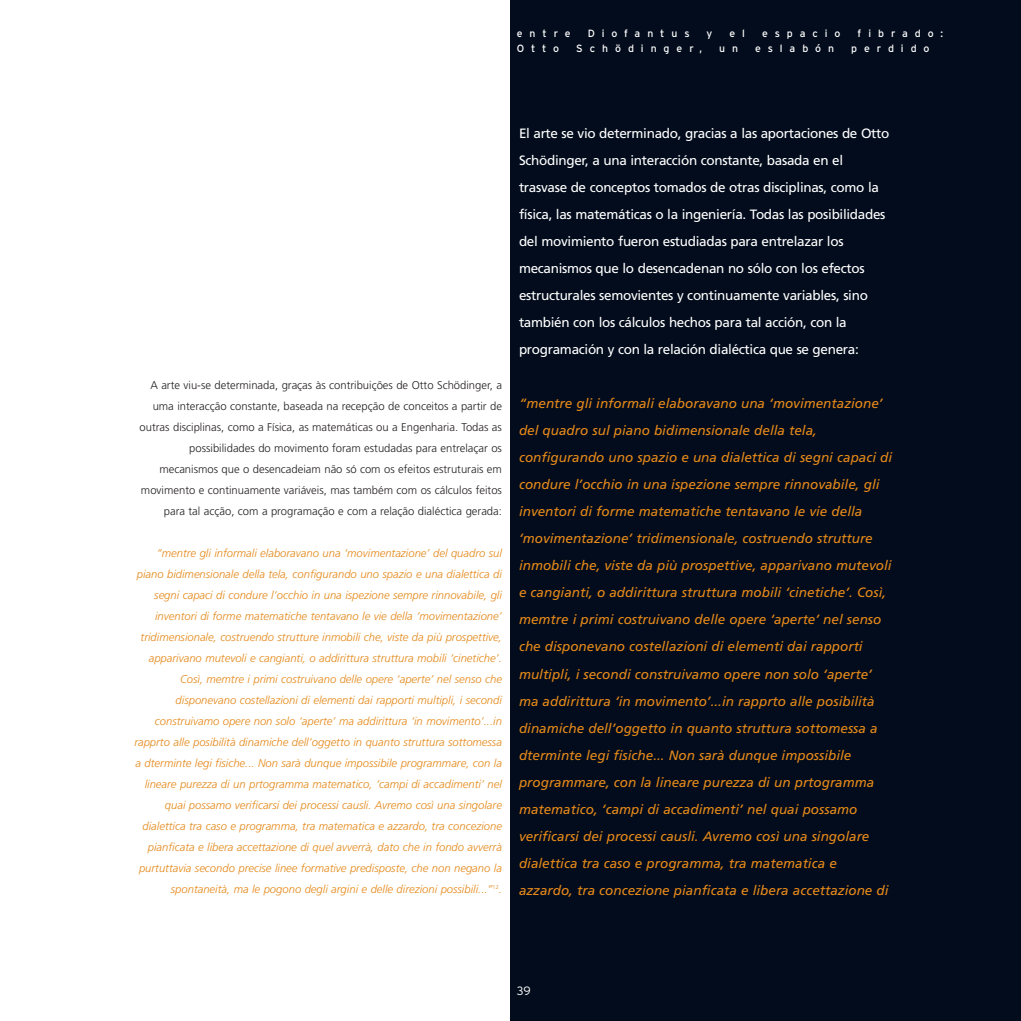
<style>
.page{position:relative;width:1021px;height:1021px;background:#fff}
.page>*{position:absolute;margin:0;border:0;box-sizing:border-box;transform-origin:0 0}
.t1{font:italic 13.5px/27px "Frutiger";color:#e5891a}
.t2{font:13.5px/27px "Frutiger";letter-spacing:-.02em;color:#fff}
.t3{font:300 12px "Interstate";color:#fff}
.t4{font:italic 300 11.25px/21px "Frutiger";color:#e5891a;text-align:right}
.t5{font:300 11.25px/21px "Frutiger";color:#231f20;text-align:right}
.t6{font:10.5px "Interstate";letter-spacing:.66em;color:#fff}
</style>
<div class="page">
<div style="left:510px;top:0;width:510px;height:1020px;background:#030c1c"></div>
<p class="t6" style="left:517px;top:30px;width:55px">entre</p>
<p class="t6" style="left:587px;top:30px;width:103px">Diofantus</p>
<p class="t6" style="left:706px;top:30px;width:7px">y</p>
<p class="t6" style="left:729px;top:30px;width:17px">e l</p>
<p class="t6" style="left:762px;top:30px;width:80px">espacio</p>
<p class="t6" style="left:857px;top:30px;width:87px">fibrado:</p>
<p class="t6" style="left:517px;top:45px;width:44px">Otto</p>
<p class="t6" style="left:576px;top:45px;width:127px">Schödinger,</p>
<p class="t6" style="left:719px;top:45px;width:20px">u n</p>
<p class="t6" style="left:755px;top:45px;width:81px">eslabón</p>
<p class="t6" style="left:851px;top:45px;width:80px">perdido</p>
<p class="t5" style="left:140px;top:375px;width:364px">A arte viu-se determinada, graças às contribuições de Otto Schödinger, a uma interacção constante, baseada na recepção de conceitos a partir de outras disciplinas, como a Física, as matemáticas ou a Engenharia. Todas as possibilidades do movimento foram estudadas para entrelaçar os mecanismos que o desencadeiam não só com os efeitos estruturais em movimento e continuamente variáveis, mas também com os cálculos feitos para tal acção, com a programação e com a relação dialéctica gerada:</p>
<p class="t4" style="left:134px;top:543px;width:369px">“mentre gli informali elaboravano una ‘movimentazione’ del quadro sul piano bidimensionale della tela, configurando uno spazio e una dialettica di segni capaci di condure l’occhio in una ispezione sempre rinnovabile, gli inventori di forme matematiche tentavano le vie della ‘movimentazione’ tridimensionale, costruendo strutture inmobili che, viste da più prospettive, apparivano mutevoli e cangianti, o addirittura struttura mobili ‘cinetiche’.<br>Così, memtre i primi costruivano delle opere ‘aperte’ nel senso che disponevano costellazioni di elementi dai rapporti multipli, i secondi construivamo opere non solo ‘aperte’ ma addirittura ‘in movimento’...in rapprto alle posibilità dinamiche dell’oggetto in quanto struttura sottomessa a dterminte legi fisiche... Non sarà dunque impossibile programmare, con la lineare purezza di un prtogramma matematico, ‘campi di accadimenti’ nel quai possamo verificarsi dei processi causli. Avremo così una singolare dialettica tra caso e programma, tra matematica e azzardo, tra concezione pianficata e libera accettazione di quel avverrà, dato che in fondo avverrà purtuttavia secondo precise linee formative predisposte, che non negano la spontaneità, ma le pogono degli argini e delle direzioni possibili...”<sup>12</sup>.</p>
<p class="t2" style="left:519px;top:121px;width:372px">El arte se vio determinado, gracias a las aportaciones de Otto Schödinger, a una interacción constante, basada en el trasvase de conceptos tomados de otras disciplinas, como la física, las matemáticas o la ingeniería. Todas las posibilidades del movimiento fueron estudiadas para entrelazar los mecanismos que lo desencadenan no sólo con los efectos estructurales semovientes y continuamente variables, sino también con los cálculos hechos para tal acción, con la programación y con la relación dialéctica que se genera:</p>
<p class="t1" style="left:519px;top:391px;width:375px">“mentre gli informali elaboravano una ‘movimentazione’ del quadro sul piano bidimensionale della tela, configurando uno spazio e una dialettica di segni capaci di condure l’occhio in una ispezione sempre rinnovabile, gli inventori di forme matematiche tentavano le vie della ‘movimentazione’ tridimensionale, costruendo strutture inmobili che, viste da più prospettive, apparivano mutevoli e cangianti, o addirittura struttura mobili ‘cinetiche’. Così, memtre i primi costruivano delle opere ‘aperte’ nel senso che disponevano costellazioni di elementi dai rapporti multipli, i secondi construivamo opere non solo ‘aperte’ ma addirittura ‘in movimento’...in rapprto alle posibilità dinamiche dell’oggetto in quanto struttura sottomessa a dterminte legi fisiche... Non sarà dunque impossibile programmare, con la lineare purezza di un prtogramma matematico, ‘campi di accadimenti’ nel quai possamo verificarsi dei processi causli. Avremo così una singolare dialettica tra caso e programma, tra matematica e azzardo, tra concezione pianficata e libera accettazione di</p>
<p class="t3" style="left:517px;top:986px;width:16px">39</p>
</div>
